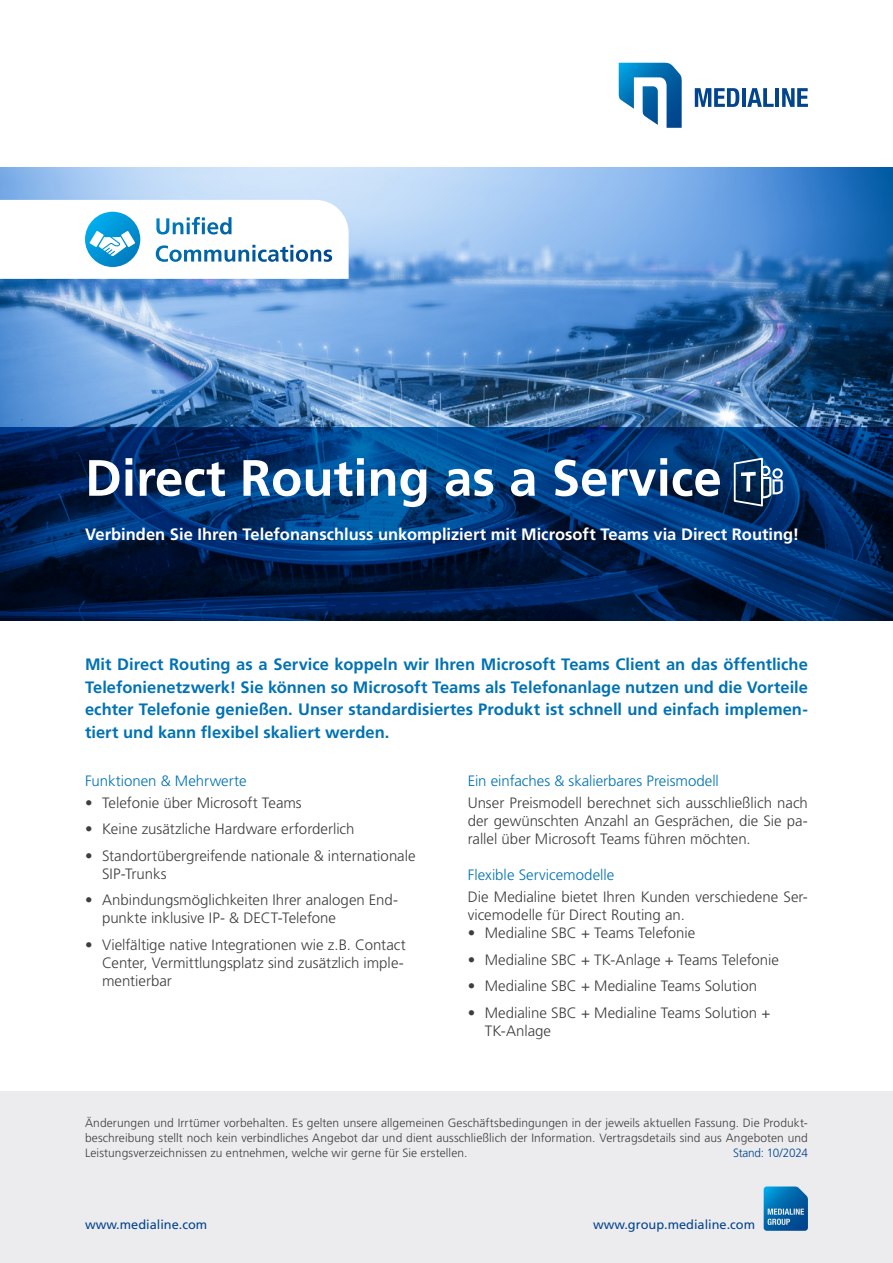
<style>
.page{position:relative;width:893px;height:1263px;background:#fff}
.page>*{position:absolute;margin:0;border:0;box-sizing:border-box;transform-origin:0 0}
._01_Data_Headline_1zeilig{font:700 51px "Frutiger LT Pro";color:#fff}
._03_Data_Einleitung{font:700 16.5px/22.5px "Frutiger LT Pro";color:#0072b4;text-align:justify}
._02_Data_Subline{font:700 16.5px "Frutiger LT Pro";color:#fff}
._04_Data_Fließtext_grau{font:300 15px/18px "Frutiger LT Pro";color:#3e3e3f}
._05_Data_Absatzüberschrift_blau{font:300 15px "Frutiger LT Pro";color:#0072b4}
.t1{font:12.75px "Frutiger LT Pro";color:#02448d}
.t2{font:300 12px/15px "Frutiger LT Pro";letter-spacing:.005em;color:#3e3e3f;text-align:justify}
.t3{font:300 12px "Frutiger LT Pro";letter-spacing:-.025em;color:#02448d}
</style>
<div class="page">
<img style="left:0;top:168px;width:893px;height:259px">
<svg style="left:0;top:200px;width:349px;height:79px"></svg>
<svg style="left:0;top:427px;width:893px;height:194px;background:#002b62"></svg>
<svg style="left:734px;top:458px;width:49px;height:48px"></svg>
<div style="left:0;top:1091px;width:893px;height:172px;background:#ececee"></div>
<svg style="left:695px;top:88px;width:44px;height:19px"></svg>
<hr style="left:742px;top:88px;width:4px;height:19px;background:#02448d">
<svg style="left:747px;top:88px;width:27px;height:19px"></svg>
<hr style="left:775px;top:88px;width:4px;height:19px;background:#02448d">
<svg style="left:782px;top:88px;width:26px;height:19px"></svg>
<svg style="left:618px;top:63px;width:64px;height:65px"></svg>
<svg style="left:764px;top:1186px;width:44px;height:45px;background:#237ab4"></svg>
<p class="_01_Data_Headline_1zeilig" style="left:85px;top:448px;width:638px">Direct Routing as a Service</p>
<p class="_02_Data_Subline" style="left:85px;top:524px;width:716px">Verbinden Sie Ihren Telefonanschluss unkompliziert mit Microsoft Teams via Direct Routing!</p>
<p class="_03_Data_Einleitung" style="left:85px;top:653px;width:724px">Mit Direct Routing as a Service koppeln wir Ihren Microsoft Teams Client an das öffentliche Telefonienetzwerk! Sie können so Microsoft Teams als Telefonanlage nutzen und die Vorteile echter Telefonie genießen. Unser standardisiertes Produkt ist schnell und einfach implemen&shy;tiert und kann flexibel skaliert werden.</p>
<p class="_05_Data_Absatzüberschrift_blau" style="left:85px;top:771px;width:163px">Funktionen &amp; Mehrwerte</p>
<p class="_04_Data_Fließtext_grau" style="left:85px;top:794px;width:218px">• Telefonie über Microsoft Teams</p>
<p class="_04_Data_Fließtext_grau" style="left:85px;top:820px;width:271px">• Keine zusätzliche Hardware erforderlich</p>
<p class="_04_Data_Fließtext_grau" style="left:102px;top:847px;width:315px;text-indent:-17px">• Standortübergreifende nationale &amp; internationale<br>SIP-Trunks</p>
<p class="_04_Data_Fließtext_grau" style="left:102px;top:891px;width:298px;text-indent:-17px">• Anbindungsmöglichkeiten Ihrer analogen End&shy;punkte inklusive IP- &amp; DECT-Telefone</p>
<p class="_04_Data_Fließtext_grau" style="left:102px;top:936px;width:305px;text-indent:-17px">• Vielfältige native Integrationen wie z.B. Contact<br>Center, Vermittlungsplatz sind zusätzlich imple&shy;mentierbar</p>
<p class="_05_Data_Absatzüberschrift_blau" style="left:468px;top:771px;width:253px">Ein einfaches &amp; skalierbares Preismodell</p>
<p class="_04_Data_Fließtext_grau" style="left:468px;top:794px;width:342px;text-align:justify">Unser Preismodell berechnet sich ausschließlich nach der gewünschten Anzahl an Gesprächen, die Sie pa&shy;rallel über Microsoft Teams führen möchten.</p>
<p class="_05_Data_Absatzüberschrift_blau" style="left:468px;top:866px;width:148px">Flexible Servicemodelle</p>
<p class="_04_Data_Fließtext_grau" style="left:468px;top:888px;width:342px">Die Medialine bietet Ihren Kunden verschiedene Ser&shy;vicemodelle für Direct Routing an.</p>
<p class="_04_Data_Fließtext_grau" style="left:468px;top:924px;width:229px">• Medialine SBC + Teams Telefonie</p>
<p class="_04_Data_Fließtext_grau" style="left:468px;top:950px;width:313px">• Medialine SBC + TK-Anlage + Teams Telefonie</p>
<p class="_04_Data_Fließtext_grau" style="left:468px;top:977px;width:291px">• Medialine SBC + Medialine Teams Solution</p>
<p class="_04_Data_Fließtext_grau" style="left:485px;top:1003px;width:287px;text-indent:-17px">• Medialine SBC + Medialine Teams Solution +<br>TK-Anlage</p>
<p class="t2" style="left:85px;top:1115px;width:724px">Änderungen und Irrtümer vorbehalten. Es gelten unsere allgemeinen Geschäftsbedingungen in der jeweils aktuellen Fassung. Die Produkt&shy;beschreibung stellt noch kein verbindliches Angebot dar und dient ausschließlich der Information. Vertragsdetails sind aus Angeboten und Leistungsverzeichnissen zu entnehmen, welche wir gerne für Sie erstellen.</p>
<p class="t3" style="left:733px;top:1145px;width:76px">Stand: 10/2024</p>
<p class="t1" style="left:85px;top:1216px;width:124px">www.medialine.com</p>
<p class="t1" style="left:593px;top:1216px;width:164px">www.group.medialine.com</p>
</div>
